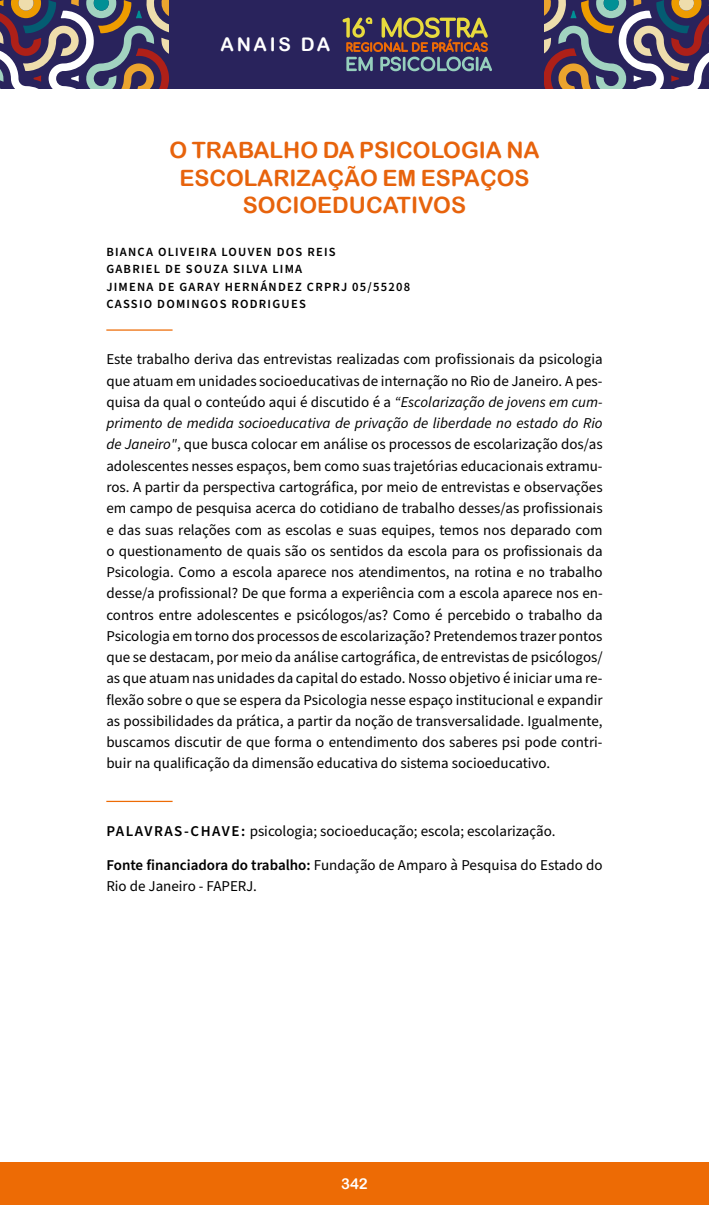
<style>
.page{position:relative;width:709px;height:1205px;background:#fff}
.page>*{position:absolute;margin:0;border:0;box-sizing:border-box;transform-origin:0 0}
.t1{font:22.5px/27.5px "Arial Rounded MT Bold";color:#e7630c;text-align:center}
.t2{font:18.75px "Arial Rounded MT Bold";letter-spacing:.15em;color:#fff}
.t3{font:15px/21.2px "Source Sans Pro";color:#000;text-align:justify}
.t4{font:15px "Arial Rounded MT Bold";color:#fff}
.t5{font:600 12.5px/17.5px "Source Sans Pro";letter-spacing:.1em;color:#000}
.s1{font-style:italic}
.s2{font-weight:600}
</style>
<div class="page">
<div style="left:0;top:1162px;width:709px;height:43px;background:#ed6b05"></div>
<svg style="left:1px;top:0;width:708px;height:89px;background:#504765"></svg>
<hr style="left:106px;top:329px;width:67px;height:2px;background:#ed6b05">
<hr style="left:106px;top:801px;width:67px;height:1px;background:#ed6b05">
<p class="t2" style="left:220px;top:33px;width:111px">ANAIS DA</p>
<h1 class="t1" style="left:169px;top:136px;width:372px">O TRABALHO DA PSICOLOGIA NA<br>ESCOLARIZAÇÃO EM ESPAÇOS<br>SOCIOEDUCATIVOS</h1>
<p class="t5" style="left:106px;top:243px;width:305px">BIANCA OLIVEIRA LOUVEN DOS REIS<br>GABRIEL DE SOUZA SILVA LIMA<br>JIMENA DE GARAY HERNÁNDEZ CRPRJ 05/55208<br>CASSIO DOMINGOS RODRIGUES</p>
<p class="t3" style="left:106px;top:349px;width:498px">Este trabalho deriva das entrevistas realizadas com profissionais da psicologia que atuam em unidades socioeducativas de internação no Rio de Janeiro. A pes&shy;quisa da qual o conteúdo aqui é discutido é a <span class="s1">“Escolarização de jovens em cum&shy;primento de medida socioeducativa de privação de liberdade no estado do Rio de Janeiro"</span>, que busca colocar em análise os processos de escolarização dos/as adolescentes nesses espaços, bem como suas trajetórias educacionais extramu&shy;ros. A partir da perspectiva cartográfica, por meio de entrevistas e observações em campo de pesquisa acerca do cotidiano de trabalho desses/as profissionais e das suas relações com as escolas e suas equipes, temos nos deparado com o questionamento de quais são os sentidos da escola para os profissionais da Psicologia. Como a escola aparece nos atendimentos, na rotina e no trabalho desse/a profissional? De que forma a experiência com a escola aparece nos en&shy;contros entre adolescentes e psicólogos/as? Como é percebido o trabalho da Psicologia em torno dos processos de escolarização? Pretendemos trazer pontos que se destacam, por meio da análise cartográfica, de entrevistas de psicólogos/ as que atuam nas unidades da capital do estado. Nosso objetivo é iniciar uma re&shy;flexão sobre o que se espera da Psicologia nesse espaço institucional e expandir as possibilidades da prática, a partir da noção de transversalidade. Igualmente, buscamos discutir de que forma o entendimento dos saberes psi pode contri&shy;buir na qualificação da dimensão educativa do sistema socioeducativo.</p>
<p class="t3" style="left:106px;top:820px;width:450px"><span class="s2">PALAVRAS-CHAVE:</span> psicologia; socioeducação; escola; escolarização.</p>
<p class="t3" style="left:106px;top:854px;width:498px"><span class="s2">Fonte financiadora do trabalho:</span> Fundação de Amparo à Pesquisa do Estado do<br>Rio de Janeiro - FAPERJ.</p>
<p class="t4" style="left:341px;top:1175px;width:28px">342</p>
</div>
